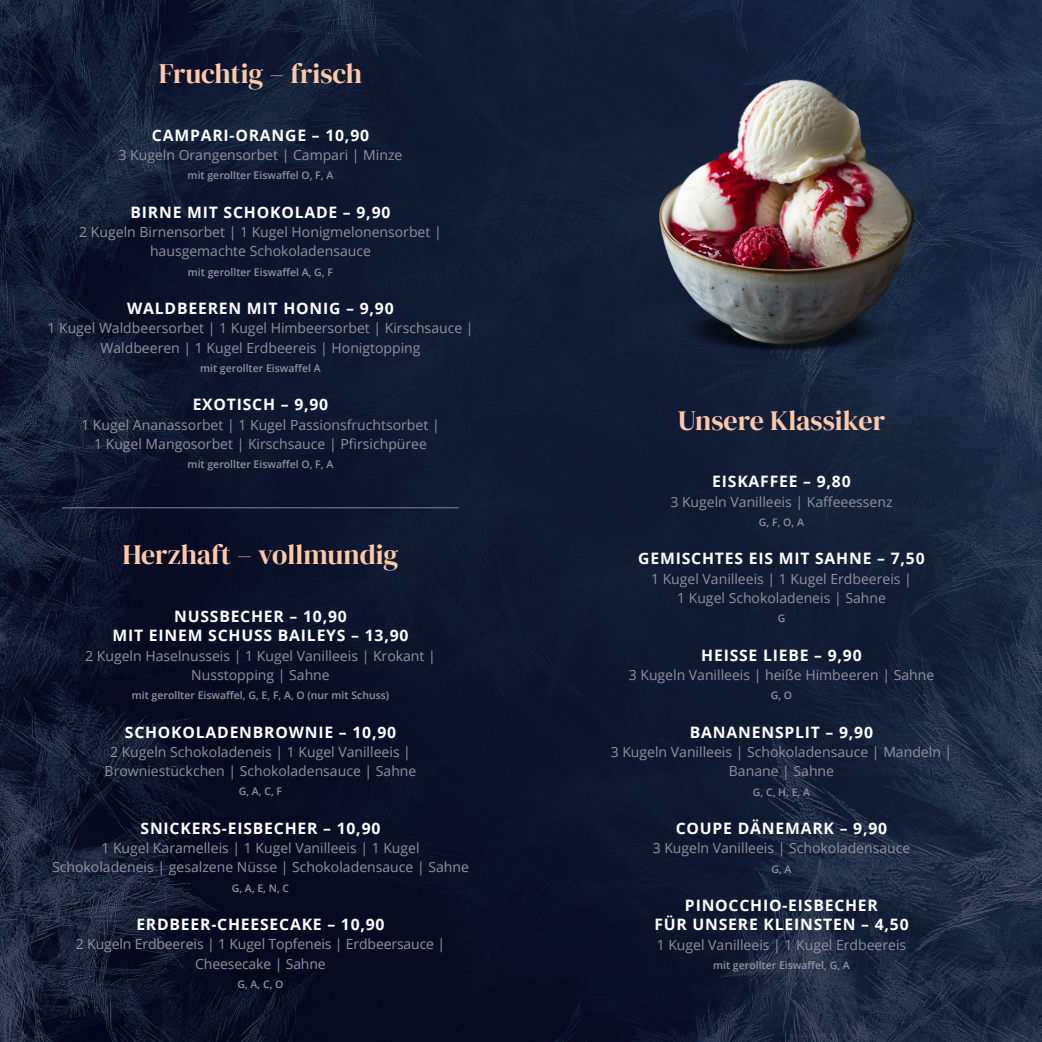
<style>
.page{position:relative;width:1042px;height:1042px;background:#fff}
.page>*{position:absolute;margin:0;border:0;box-sizing:border-box;transform-origin:0 0}
.t1{font:28px "DM Serif Display";color:#fccaaa}
.t2{font:700 15.75px/19.2px "Open Sans";letter-spacing:.05em;color:#fff;text-align:center}
.t3{font:14px/19.2px "Open Sans";color:#93919f;text-align:center}
.t4{font:600 10.5px "Open Sans";color:#93919f}
</style>
<div class="page">
<img style="left:0;top:0;width:1042px;height:1042px">
<hr style="left:62px;top:507px;width:397px;height:1px;background:#80869f">
<img style="left:604px;top:25px;width:376px;height:376px">
<h1 class="t1" style="left:159px;top:57px;width:205px">Fruchtig – frisch</h1>
<p class="t2" style="left:152px;top:125px;width:219px">CAMPARI-ORANGE – 10,90</p>
<p class="t3" style="left:118px;top:145px;width:285px">3 Kugeln Orangensorbet | Campari | Minze</p>
<p class="t4" style="left:188px;top:168px;width:147px">mit gerollter Eiswaffel O, F, A</p>
<p class="t2" style="left:131px;top:202px;width:261px">BIRNE MIT SCHOKOLADE – 9,90</p>
<p class="t3" style="left:79px;top:222px;width:364px">2 Kugeln Birnensorbet | 1 Kugel Honigmelonensorbet | hausgemachte Schokoladensauce</p>
<p class="t4" style="left:188px;top:264px;width:147px">mit gerollter Eiswaffel A, G, F</p>
<p class="t2" style="left:127px;top:298px;width:268px">WALDBEEREN MIT HONIG – 9,90</p>
<p class="t3" style="left:47px;top:318px;width:428px">1 Kugel Waldbeersorbet | 1 Kugel Himbeersorbet | Kirschsauce |<br>Waldbeeren | 1 Kugel Erdbeereis | Honigtopping</p>
<p class="t4" style="left:200px;top:361px;width:122px">mit gerollter Eiswaffel A</p>
<p class="t2" style="left:193px;top:395px;width:137px">EXOTISCH – 9,90</p>
<p class="t3" style="left:81px;top:414px;width:360px">1 Kugel Ananassorbet | 1 Kugel Passionsfruchtsorbet |<br>1 Kugel Mangosorbet | Kirschsauce | Pfirsichpüree</p>
<p class="t4" style="left:188px;top:457px;width:147px">mit gerollter Eiswaffel O, F, A</p>
<h1 class="t1" style="left:122px;top:539px;width:277px">Herzhaft – vollmundig</h1>
<p class="t2" style="left:112px;top:606px;width:297px">NUSSBECHER – 10,90<br>MIT EINEM SCHUSS BAILEYS – 13,90</p>
<p class="t3" style="left:85px;top:645px;width:352px">2 Kugeln Haselnusseis | 1 Kugel Vanilleeis | Krokant |<br>Nusstopping | Sahne</p>
<p class="t4" style="left:132px;top:688px;width:259px">mit gerollter Eiswaffel, G, E, F, A, O (nur mit Schuss)</p>
<p class="t2" style="left:125px;top:722px;width:273px">SCHOKOLADENBROWNIE – 10,90</p>
<p class="t3" style="left:105px;top:742px;width:313px">2 Kugeln Schokoladeneis | 1 Kugel Vanilleeis |<br>Browniestückchen | Schokoladensauce | Sahne</p>
<p class="t4" style="left:239px;top:784px;width:45px">G, A, C, F</p>
<p class="t2" style="left:141px;top:818px;width:241px">SNICKERS-EISBECHER – 10,90</p>
<p class="t3" style="left:52px;top:838px;width:418px">1 Kugel Karamelleis | 1 Kugel Vanilleeis | 1 Kugel<br>Schokoladeneis | gesalzene Nüsse | Schokoladensauce | Sahne</p>
<p class="t4" style="left:232px;top:880px;width:59px">G, A, E, N, C</p>
<p class="t2" style="left:136px;top:914px;width:250px">ERDBEER-CHEESECAKE – 10,90</p>
<p class="t3" style="left:76px;top:934px;width:371px">2 Kugeln Erdbeereis | 1 Kugel Topfeneis | Erdbeersauce |<br>Cheesecake | Sahne</p>
<p class="t4" style="left:237px;top:977px;width:48px">G, A, C, O</p>
<h1 class="t1" style="left:678px;top:404px;width:209px">Unsere Klassiker</h1>
<p class="t2" style="left:712px;top:472px;width:140px">EISKAFFEE – 9,80</p>
<p class="t3" style="left:670px;top:492px;width:224px">3 Kugeln Vanilleeis | Kaffeeessenz</p>
<p class="t4" style="left:759px;top:515px;width:47px">G, F, O, A</p>
<p class="t2" style="left:638px;top:549px;width:288px">GEMISCHTES EIS MIT SAHNE – 7,50</p>
<p class="t3" style="left:651px;top:569px;width:262px">1 Kugel Vanilleeis | 1 Kugel Erdbeereis |<br>1 Kugel Schokoladeneis | Sahne</p>
<p class="t4" style="left:777px;top:611px;width:9px">G</p>
<p class="t2" style="left:701px;top:645px;width:162px">HEISSE LIEBE – 9,90</p>
<p class="t3" style="left:629px;top:665px;width:307px">3 Kugeln Vanilleeis | heiße Himbeeren | Sahne</p>
<p class="t4" style="left:771px;top:688px;width:23px">G, O</p>
<p class="t2" style="left:690px;top:722px;width:185px">BANANENSPLIT – 9,90</p>
<p class="t3" style="left:611px;top:742px;width:343px">3 Kugeln Vanilleeis | Schokoladensauce | Mandeln |<br>Banane | Sahne</p>
<p class="t4" style="left:753px;top:784px;width:59px">G, C, H, E, A</p>
<p class="t2" style="left:676px;top:818px;width:213px">COUPE DÄNEMARK – 9,90</p>
<p class="t3" style="left:653px;top:838px;width:259px">3 Kugeln Vanilleeis | Schokoladensauce</p>
<p class="t4" style="left:771px;top:861px;width:22px">G, A</p>
<p class="t2" style="left:654px;top:895px;width:256px">PINOCCHIO-EISBECHER<br>FÜR UNSERE KLEINSTEN – 4,50</p>
<p class="t3" style="left:657px;top:934px;width:251px">1 Kugel Vanilleeis | 1 Kugel Erdbeereis</p>
<p class="t4" style="left:713px;top:958px;width:138px">mit gerollter Eiswaffel, G, A</p>
</div>
